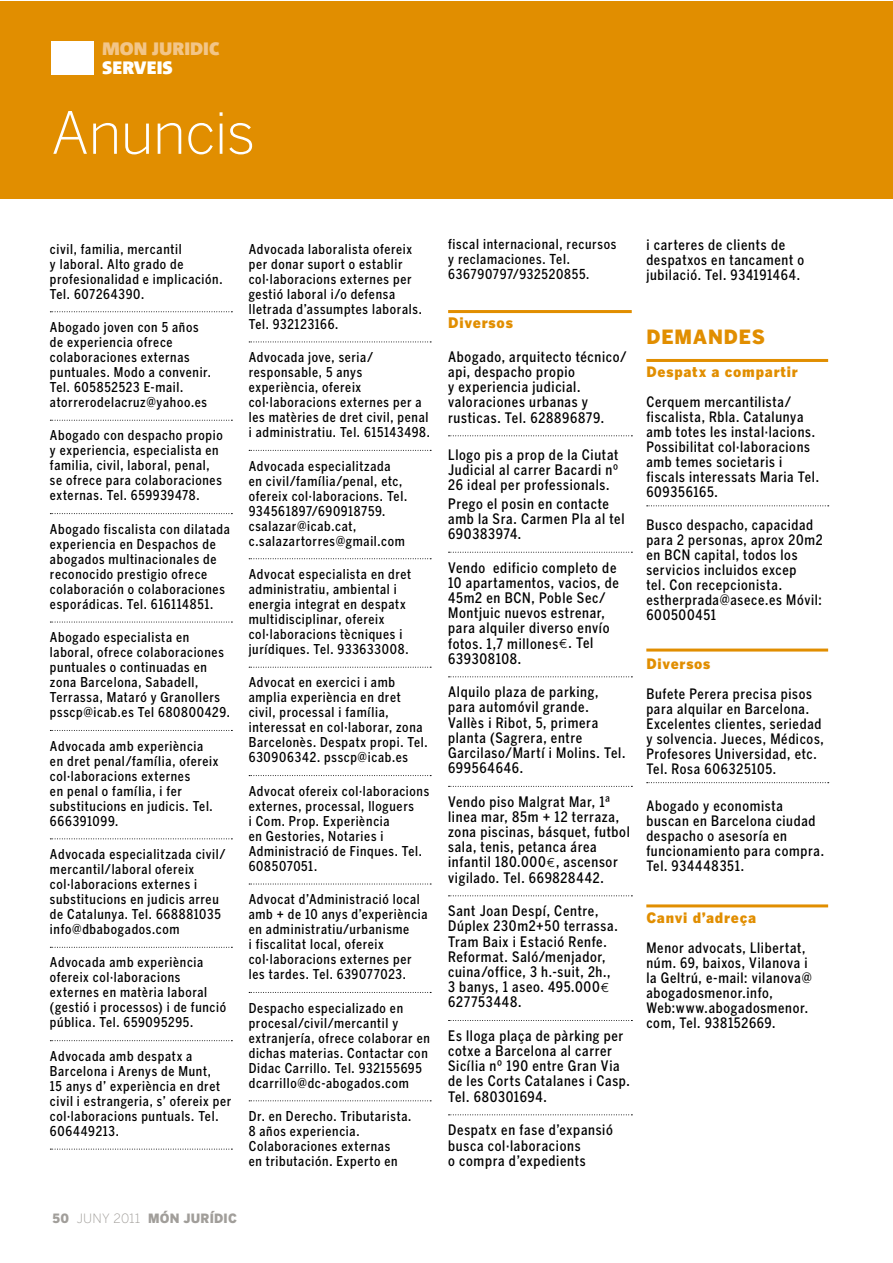
<style>
.page{position:relative;width:893px;height:1263px;background:#fff}
.page>*{position:absolute;margin:0;border:0;box-sizing:border-box;transform-origin:0 0}
.t1{font:300 57.6px "Benton Gothic";letter-spacing:-.015em;color:#fff}
.t2{font:900 19.5px "Benton Gothic";letter-spacing:.035em;color:#e18e00}
.t3{font:900 18px "Corpid";letter-spacing:.005em;color:#f2c588}
.t4{font:900 18px "Corpid";letter-spacing:.005em;color:#fff}
.t5{font:500 condensed 14.4px/15.1px "Benton Gothic";letter-spacing:.045em;color:#000}
.t6{font:900 14.4px "Benton Gothic";letter-spacing:.055em;color:#e18e00}
.t7{font:500 condensed 14.25px/15px "Benton Gothic";letter-spacing:.045em;color:#000}
.t8{font:900 14.25px "Benton Gothic";letter-spacing:.055em;color:#e18e00}
.t9{font:500 condensed 13.65px/15.1px "Benton Gothic";letter-spacing:.045em;color:#000}
.t10{font:500 condensed 13.5px/15px "Benton Gothic";letter-spacing:.05em;color:#000}
.t11{font:900 12.75px "Benton Gothic";letter-spacing:.015em;color:#a19e9a}
.s1{font-weight:300}
.s2{font-family:"Euro Sans ITC";font-weight:400;font-stretch:normal;font-size:13.5px}
</style>
<div class="page">
<div style="left:0;top:1px;width:892px;height:197px;background:#e18e00"></div>
<div style="left:51px;top:41px;width:43px;height:33px;background:#fff"></div>
<svg style="left:50px;top:311px;width:182px;height:1px"></svg>
<svg style="left:50px;top:420px;width:182px;height:1px"></svg>
<svg style="left:50px;top:513px;width:182px;height:1px"></svg>
<svg style="left:50px;top:622px;width:182px;height:1px"></svg>
<svg style="left:50px;top:730px;width:182px;height:1px"></svg>
<svg style="left:50px;top:838px;width:182px;height:1px"></svg>
<svg style="left:50px;top:947px;width:182px;height:1px"></svg>
<svg style="left:50px;top:1040px;width:182px;height:1px"></svg>
<svg style="left:50px;top:1149px;width:182px;height:1px"></svg>
<svg style="left:249px;top:342px;width:182px;height:1px"></svg>
<svg style="left:249px;top:450px;width:182px;height:1px"></svg>
<svg style="left:249px;top:558px;width:182px;height:1px"></svg>
<svg style="left:249px;top:667px;width:182px;height:1px"></svg>
<svg style="left:249px;top:775px;width:182px;height:1px"></svg>
<svg style="left:249px;top:884px;width:182px;height:1px"></svg>
<svg style="left:249px;top:992px;width:182px;height:1px"></svg>
<svg style="left:249px;top:1100px;width:182px;height:1px"></svg>
<hr style="left:448px;top:310px;width:184px;height:3px;background:#e18e00">
<svg style="left:448px;top:435px;width:184px;height:1px"></svg>
<svg style="left:448px;top:552px;width:184px;height:1px"></svg>
<svg style="left:448px;top:676px;width:184px;height:1px"></svg>
<svg style="left:448px;top:786px;width:184px;height:1px"></svg>
<svg style="left:448px;top:895px;width:184px;height:1px"></svg>
<svg style="left:448px;top:1020px;width:184px;height:1px"></svg>
<svg style="left:448px;top:1114px;width:184px;height:1px"></svg>
<hr style="left:646px;top:359px;width:182px;height:3px;background:#e18e00">
<svg style="left:647px;top:505px;width:182px;height:1px"></svg>
<hr style="left:646px;top:648px;width:182px;height:3px;background:#e18e00">
<svg style="left:647px;top:782px;width:182px;height:1px"></svg>
<hr style="left:646px;top:904px;width:182px;height:3px;background:#e18e00">
<h3 class="t3" style="left:102px;top:37px;width:119px">MON JURIDIC</h3>
<h3 class="t4" style="left:102px;top:56px;width:72px">SERVEIS</h3>
<h1 class="t1" style="left:51px;top:99px;width:206px">Anuncis</h1>
<p class="t10" style="left:50px;top:241px;width:174px">civil, familia, mercantil<br>y laboral. Alto grado de profesionalidad e implicación.<br>Tel. 607264390.</p>
<p class="t10" style="left:50px;top:319px;width:162px">Abogado joven con 5 años de experiencia ofrece colaboraciones externas puntuales. Modo a convenir.<br>Tel. 605852523 E-mail. atorrerodelacruz@yahoo.es</p>
<p class="t10" style="left:50px;top:428px;width:174px">Abogado con despacho propio y experiencia, especialista en familia, civil, laboral, penal, se ofrece para colaboraciones externas. Tel. 659939478.</p>
<p class="t10" style="left:50px;top:521px;width:182px">Abogado fiscalista con dilatada experiencia en Despachos de abogados multinacionales de reconocido prestigio ofrece colaboración o colaboraciones esporádicas. Tel. 616114851.</p>
<p class="t10" style="left:50px;top:630px;width:181px">Abogado especialista en laboral, ofrece colaboraciones puntuales o continuadas en zona Barcelona, Sabadell,<br>Terrassa, Mataró y Granollers psscp@icab.es Tel 680800429.</p>
<p class="t10" style="left:50px;top:738px;width:170px">Advocada amb experiència en dret penal/família, ofereix col·laboracions externes<br>en penal o família, i fer substitucions en judicis. Tel.<br>666391099.</p>
<p class="t10" style="left:50px;top:846px;width:177px">Advocada especialitzada civil/ mercantil/laboral ofereix col·laboracions externes i substitucions en judicis arreu de Catalunya. Tel. 668881035 info@dbabogados.com</p>
<p class="t10" style="left:50px;top:955px;width:178px">Advocada amb experiència ofereix col·laboracions externes en matèria laboral (gestió i processos) i de funció pública. Tel. 659095295.</p>
<p class="t10" style="left:50px;top:1048px;width:183px">Advocada amb despatx a<br>Barcelona i Arenys de Munt,<br>15 anys d’ experiència en dret civil i estrangeria, s’ ofereix per col·laboracions puntuals. Tel.<br>606449213.</p>
<p class="t10" style="left:249px;top:241px;width:175px">Advocada laboralista ofereix per donar suport o establir col·laboracions externes per gestió laboral i/o defensa lletrada d’assumptes laborals.<br>Tel. 932123166.</p>
<p class="t10" style="left:249px;top:350px;width:183px">Advocada jove, seria/ responsable, 5 anys experiència, ofereix col·laboracions externes per a les matèries de dret civil, penal i administratiu. Tel. 615143498.</p>
<p class="t10" style="left:249px;top:458px;width:160px">Advocada especialitzada en civil/família/penal, etc, ofereix col·laboracions. Tel.<br>934561897/690918759. csalazar@icab.cat, c.salazartorres@gmail.com</p>
<p class="t10" style="left:249px;top:566px;width:164px">Advocat especialista en dret administratiu, ambiental i energia integrat en despatx multidisciplinar, ofereix col·laboracions tècniques i jurídiques. Tel. 933633008.</p>
<p class="t10" style="left:249px;top:675px;width:180px">Advocat en exercici i amb amplia experiència en dret civil, processal i família, interessat en col·laborar, zona<br>Barcelonès. Despatx propi. Tel.<br>630906342. psscp@icab.es</p>
<p class="t10" style="left:249px;top:783px;width:182px">Advocat ofereix col·laboracions externes, processal, lloguers<br>i Com. Prop. Experiència<br>en Gestories, Notaries i<br>Administració de Finques. Tel.<br>608507051.</p>
<p class="t10" style="left:249px;top:892px;width:180px">Advocat d’Administració local amb + de 10 anys d’experiència en administratiu/urbanisme<br>i fiscalitat local, ofereix col·laboracions externes per les tardes. Tel. 639077023.</p>
<p class="t10" style="left:249px;top:1000px;width:183px">Despacho especializado en procesal/civil/mercantil y extranjería, ofrece colaborar en dichas materias. Contactar con<br>Didac Carrillo. Tel. 932155695 dcarrillo@dc-abogados.com</p>
<p class="t10" style="left:249px;top:1108px;width:164px">Dr. en Derecho. Tributarista.<br>8 años experiencia.<br>Colaboraciones externas<br>en tributación. Experto en</p>
<p class="t11" style="left:53px;top:1210px;width:186px">50 <span class="s1">JUNY 2011</span> MÓN JURÍDIC</p>
<p class="t9" style="left:448px;top:236px;width:170px">fiscal internacional, recursos y reclamaciones. Tel.<br>636790797/932520855.</p>
<p class="t6" style="left:448px;top:314px;width:66px">Diversos</p>
<p class="t5" style="left:448px;top:349px;width:180px">Abogado, arquitecto técnico/ api, despacho propio<br>y experiencia judicial. valoraciones urbanas y rusticas. Tel. 628896879.</p>
<p class="t5" style="left:448px;top:447px;width:172px;text-align:justify">Llogo pis a prop de la Ciutat Judicial al carrer Bacardi nº 26 ideal per professionals.</p>
<p class="t5" style="left:448px;top:496px;width:178px">Prego el posin en contacte amb la Sra. Carmen Pla al tel<br>690383974.</p>
<p class="t5" style="left:448px;top:560px;width:172px">Vendo edificio completo de<br>10 apartamentos, vacios, de<br>45m2 en BCN, Poble Sec/<br>Montjuic nuevos estrenar, para alquiler diverso envío fotos. 1,7 millones<span class="s2">Ð</span>. Tel<br>639308108.</p>
<p class="t5" style="left:448px;top:684px;width:179px">Alquilo plaza de parking, para automóvil grande.<br>Vallès i Ribot, 5, primera planta (Sagrera, entre<br>Garcilaso/Martí i Molins. Tel.<br>699564646.</p>
<p class="t5" style="left:448px;top:794px;width:183px">Vendo piso Malgrat Mar, 1ª linea mar, 85m + 12 terraza, zona piscinas, básquet, futbol sala, tenis, petanca área infantil 180.000<span class="s2">Ð</span>, ascensor vigilado. Tel. 669828442.</p>
<p class="t5" style="left:448px;top:903px;width:171px">Sant Joan Despí, Centre,<br>Dúplex 230m2+50 terrassa.<br>Tram Baix i Estació Renfe.<br>Reformat. Saló/menjador, cuina/office, 3 h.-suit, 2h.,<br>3 banys, 1 aseo. 495.000<span class="s2">Ð<br></span>627753448.</p>
<p class="t5" style="left:448px;top:1028px;width:183px">Es lloga plaça de pàrking per cotxe a Barcelona al carrer<br>Sicília nº 190 entre Gran Via de les Corts Catalanes i Casp.<br>Tel. 680301694.</p>
<p class="t5" style="left:448px;top:1122px;width:166px">Despatx en fase d’expansió busca col·laboracions<br>o compra d’expedients</p>
<p class="t5" style="left:646px;top:237px;width:140px">i carteres de clients de</p>
<p class="t7" style="left:646px;top:252px;width:159px">despatxos en tancament o jubilació. Tel. 934191464.</p>
<h2 class="t2" style="left:646px;top:324px;width:120px">DEMANDES</h2>
<p class="t8" style="left:646px;top:363px;width:153px">Despatx a compartir</p>
<p class="t7" style="left:646px;top:394px;width:174px">Cerquem mercantilista/ fiscalista, Rbla. Catalunya amb totes les instal·lacions.<br>Possibilitat col·laboracions amb temes societaris i fiscals interessats Maria Tel.<br>609356165.</p>
<p class="t7" style="left:646px;top:517px;width:178px">Busco despacho, capacidad para 2 personas, aprox 20m2 en BCN capital, todos los servicios incluidos excep<br>tel. Con recepcionista. estherprada@asece.es Móvil:<br>600500451</p>
<p class="t8" style="left:646px;top:655px;width:66px">Diversos</p>
<p class="t7" style="left:646px;top:686px;width:179px">Bufete Perera precisa pisos para alquilar en Barcelona.<br>Excelentes clientes, seriedad y solvencia. Jueces, Médicos,<br>Profesores Universidad, etc.<br>Tel. Rosa 606325105.</p>
<p class="t7" style="left:646px;top:798px;width:179px">Abogado y economista buscan en Barcelona ciudad despacho o asesoría en funcionamiento para compra.<br>Tel. 934448351.</p>
<p class="t8" style="left:646px;top:908px;width:111px">Canvi d’adreça</p>
<p class="t7" style="left:646px;top:940px;width:167px">Menor advocats, Llibertat, núm. 69, baixos, Vilanova i la Geltrú, e-mail: vilanova@ abogadosmenor.info,<br>Web:www.abogadosmenor. com, Tel. 938152669.</p>
</div>
